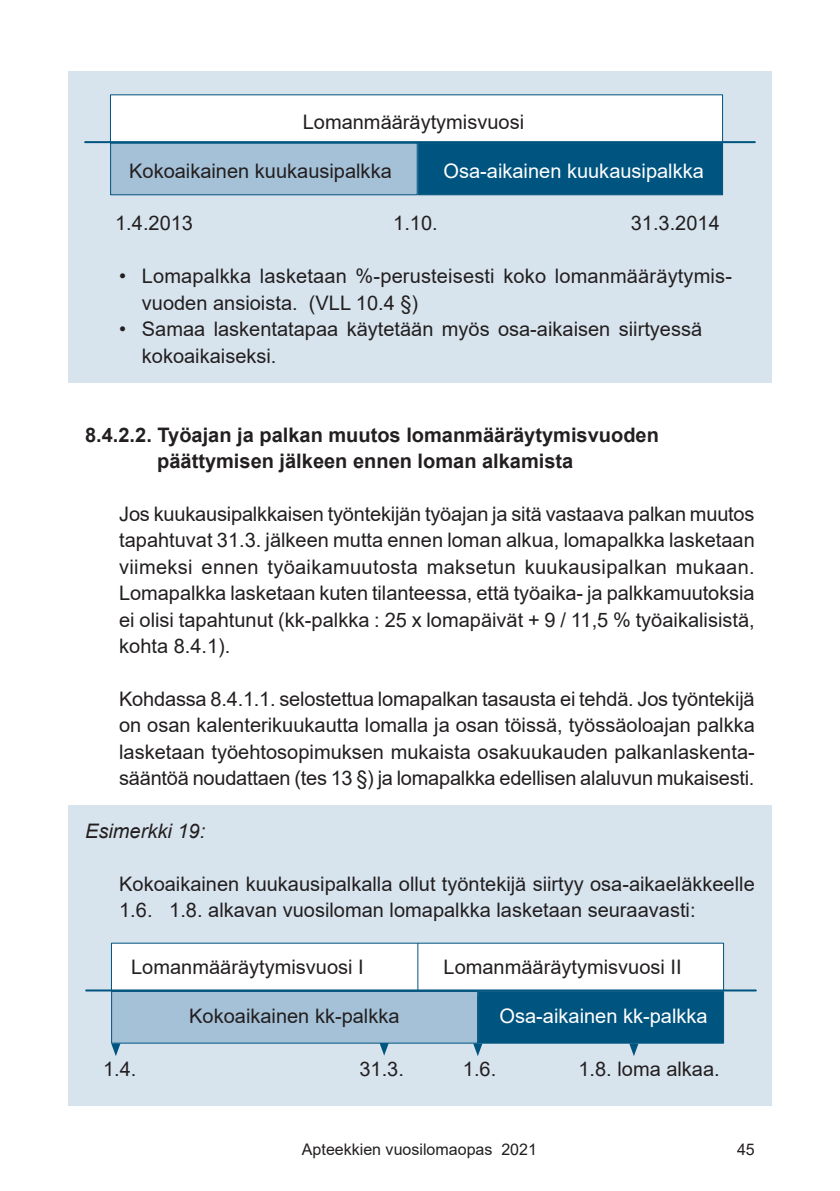
<style>
.page{position:relative;width:840px;height:1191px;background:#fff}
.page>*{position:absolute;margin:0;border:0;box-sizing:border-box;transform-origin:0 0}
.t1{font:20px/26.4px "Arial";color:#231f20}
.t2{font:700 20px/26.4px "Arial";color:#231f20}
.t3{font:20px "Arial";color:#fff}
.t4{font:italic 20px "Arial";color:#231f20}
.t5{font:16px "Arial";color:#231f20}
</style>
<div class="page">
<div style="left:68px;top:805px;width:703px;height:301px;background:#d7e4ee"></div>
<svg style="left:111px;top:1043px;width:9px;height:13px"></svg>
<svg style="left:379px;top:1043px;width:9px;height:12px"></svg>
<svg style="left:629px;top:1043px;width:9px;height:13px"></svg>
<div style="left:111px;top:991px;width:367px;height:52px;background:#a4c1d8;border:1px solid #005480"></div>
<div style="left:111px;top:942px;width:612px;height:49px;background:#fff"></div>
<div style="left:478px;top:991px;width:245px;height:52px;background:#005480;border:1px solid #005480"></div>
<hr style="left:86px;top:989px;width:669px;height:2px;background:#005480">
<hr style="left:417px;top:943px;width:1px;height:47px;background:#005480">
<hr style="left:477px;top:996px;width:1px;height:50px;background:#005480">
<svg style="left:473px;top:1043px;width:9px;height:13px"></svg>
<div style="left:68px;top:71px;width:703px;height:312px;background:#d7e4ee"></div>
<div style="left:110px;top:142px;width:307px;height:53px;background:#a4c1d8;border:1px solid #005480"></div>
<div style="left:110px;top:94px;width:612px;height:49px;background:#fff"></div>
<div style="left:417px;top:143px;width:305px;height:52px;background:#005480;border:1px solid #005480"></div>
<hr style="left:85px;top:141px;width:669px;height:2px;background:#005480">
<p class="t1" style="left:302px;top:108px;width:223px">Lomanmääräytymisvuosi</p>
<p class="t1" style="left:129px;top:157px;width:264px">Kokoaikainen kuukausipalkka</p>
<p class="t3" style="left:443px;top:157px;width:262px">Osa-aikainen kuukausipalkka</p>
<p class="t1" style="left:115px;top:210px;width:79px">1.4.2013</p>
<p class="t1" style="left:393px;top:210px;width:46px">1.10.</p>
<p class="t1" style="left:630px;top:210px;width:90px">31.3.2014</p>
<p class="t1" style="left:142px;top:263px;width:591px;text-indent:-23px">• Lomapalkka lasketaan %-perusteisesti koko lomanmääräytymis&shy;vuoden ansioista. (VLL 10.4 §)</p>
<p class="t1" style="left:142px;top:316px;width:561px;text-indent:-23px">• Samaa laskentatapaa käytetään myös osa-aikaisen siirtyessä kokoaikaiseksi.</p>
<p class="t2" style="left:157px;top:422px;width:503px;text-indent:-72px">8.4.2.2. Työajan ja palkan muutos lomanmääräytymisvuoden päättymisen jälkeen ennen loman alkamista</p>
<p class="t1" style="left:119px;top:500px;width:636px;text-align:justify">Jos kuukausipalkkaisen työntekijän työajan ja sitä vastaava palkan muutos tapahtuvat 31.3. jälkeen mutta ennen loman alkua, lomapalkka lasketaan viimeksi ennen työaikamuutosta maksetun kuukausipalkan mukaan.<br>Lomapalkka lasketaan kuten tilanteessa, että työaika- ja palkkamuutoksia ei olisi tapahtunut (kk-palkka : 25 x lomapäivät + 9 / 11,5 % työaikalisistä, kohta 8.4.1).</p>
<p class="t1" style="left:119px;top:685px;width:636px;text-align:justify">Kohdassa 8.4.1.1. selostettua lomapalkan tasausta ei tehdä. Jos työntekijä on osan kalenterikuukautta lomalla ja osan töissä, työssäoloajan palkka lasketaan työehtosopimuksen mukaista osakuukauden palkanlaskenta&shy;sääntöä noudattaen (tes 13 §) ja lomapalkka edellisen alaluvun mukaisesti.</p>
<p class="t4" style="left:85px;top:818px;width:122px">Esimerkki 19:</p>
<p class="t1" style="left:119px;top:870px;width:636px">Kokoaikainen kuukausipalkalla ollut työntekijä siirtyy osa-aikaeläkkeelle<br>1.6. 1.8. alkavan vuosiloman lomapalkka lasketaan seuraavasti:</p>
<p class="t1" style="left:131px;top:953px;width:234px">Lomanmääräytymisvuosi I</p>
<p class="t1" style="left:443px;top:953px;width:239px">Lomanmääräytymisvuosi II</p>
<p class="t1" style="left:189px;top:1002px;width:212px">Kokoaikainen kk-palkka</p>
<p class="t3" style="left:499px;top:1002px;width:209px">Osa-aikainen kk-palkka</p>
<p class="t1" style="left:103px;top:1055px;width:35px">1.4.</p>
<p class="t1" style="left:359px;top:1055px;width:46px">31.3.</p>
<p class="t1" style="left:462px;top:1055px;width:35px">1.6.</p>
<p class="t1" style="left:578px;top:1055px;width:143px">1.8. loma alkaa.</p>
<p class="t5" style="left:302px;top:1138px;width:236px">Apteekkien vuosilomaopas 2021</p>
<p class="t5" style="left:736px;top:1138px;width:19px">45</p>
</div>
